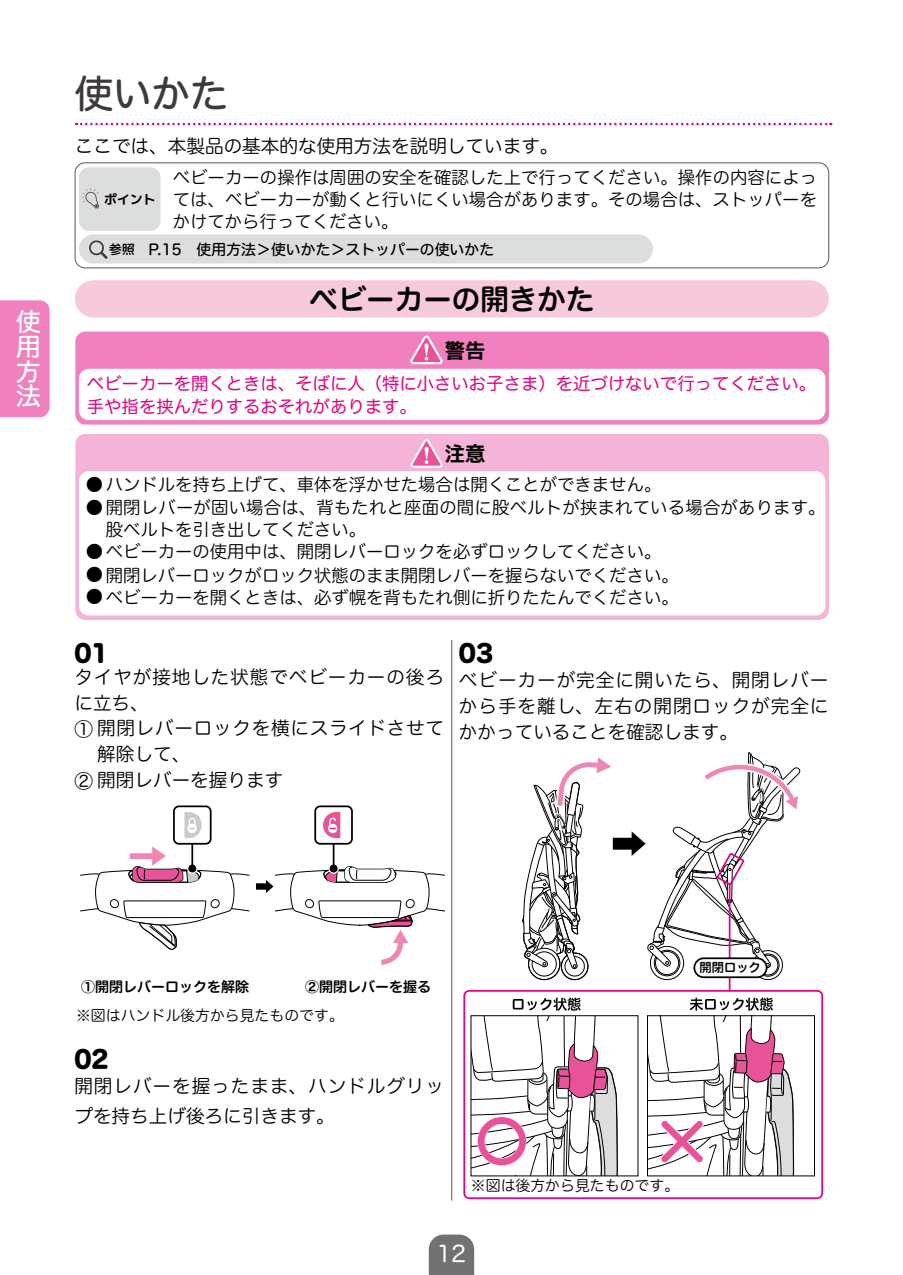
<style>
.page{position:relative;width:903px;height:1275px;background:#fff}
.page>*{position:absolute;margin:0;border:0;box-sizing:border-box;transform-origin:0 0}
.t1{font:38.5px "Hira Maru Std W5";color:#3e3a39}
.t2{font:28.53px "Hira Maru Std W6";color:#000}
.t3{font:24.85px/24.8px "Hira Maru Std W5";color:#fff;text-align:justify}
.t4{font:23.62px "Hira Maru Std W8";color:#000}
.t5{font:22.4px "Hira Maru Std W4";color:#fff}
.t6{font:20.3px "mplus 1 c bold";color:#000}
.t7{font:18.55px/26.1px "Hira Maru Std W3";letter-spacing:.04em;color:#000}
.t8{font:18.55px "Hira Maru Std W3";color:#000}
.t9{font:17.32px/22.4px "Hira Maru Std W3";color:#000;text-align:justify}
.t10{font:17.32px/22.4px "Hira Maru Std W4";color:#e4007f}
.t11{font:14.88px "Hira Maru Std W3";color:#000}
.t12{font:14.88px "Hira Maru Std W5";color:#000}
.t13{font:14px "Hira Maru Std W6";color:#000}
.t14{font:12.95px "mplus 1 p bold";color:#000}
.t15{font:12.25px "Hira Maru Std W6";color:#000}
.s1{font-family:"rounded mplus 1 c medium";font-size:13.12px}
</style>
<div class="page">
<svg style="left:429px;top:1234px;width:45px;height:41px;background:#7a7979"></svg>
<div style="left:463px;top:990px;width:360px;height:209px;border:2px solid #e4007f;border-radius:5px"></div>
<hr style="left:729px;top:884px;width:1px;height:106px;background:#e4007f">
<svg style="left:522px;top:752px;width:279px;height:231px"></svg>
<div style="left:694px;top:958px;width:72px;height:19px;background:#fff;border-radius:9px"></div>
<div style="left:693px;top:957px;width:74px;height:21px;border:2px solid #000;border-radius:9px"></div>
<svg style="left:76px;top:123px;width:755px;height:2px"></svg>
<div style="left:75px;top:163px;width:754px;height:105px;border:1px solid #595757;border-radius:10px"></div>
<div style="left:79px;top:167px;width:82px;height:64px;background:#dcdddd;border-radius:10px"></div>
<svg style="left:82px;top:188px;width:17px;height:21px"></svg>
<div style="left:75px;top:280px;width:754px;height:37px;background:#f7c9dd;border-radius:19px"></div>
<div style="left:75px;top:332px;width:754px;height:93px;background:#f180bf;border-radius:10px"></div>
<svg style="left:411px;top:335px;width:32px;height:30px"></svg>
<div style="left:79px;top:369px;width:746px;height:51px;background:#fff;border-radius:10px"></div>
<div style="left:75px;top:434px;width:754px;height:186px;background:#f6b3d8;border-radius:10px"></div>
<svg style="left:411px;top:439px;width:32px;height:29px"></svg>
<div style="left:79px;top:471px;width:746px;height:144px;background:#fff;border-radius:10px"></div>
<div style="left:79px;top:234px;width:574px;height:30px;background:#dcdddd;border-radius:15px"></div>
<svg style="left:89px;top:240px;width:19px;height:19px"></svg>
<svg style="left:184px;top:812px;width:18px;height:26px"></svg>
<svg style="left:80px;top:845px;width:169px;height:105px"></svg>
<div style="left:173px;top:805px;width:39px;height:40px;border:2px solid #000;border-radius:5px"></div>
<div style="left:314px;top:805px;width:39px;height:40px;border:2px solid #000;border-radius:5px"></div>
<svg style="left:323px;top:812px;width:17px;height:26px"></svg>
<svg style="left:256px;top:844px;width:188px;height:121px"></svg>
<hr style="left:451px;top:640px;width:1px;height:560px;background:#595757">
<div style="left:0;top:300px;width:50px;height:117px;background:#f180bf"></div>
<svg style="left:647px;top:997px;width:147px;height:180px"></svg>
<svg style="left:471px;top:997px;width:147px;height:180px"></svg>
<h3 class="t3" style="left:16px;top:309px;width:26px">使用方法</h3>
<h1 class="t1" style="left:75px;top:65px;width:155px">使いかた</h1>
<p class="t8" style="left:75px;top:132px;width:485px">ここでは、本製品の基本的な使用方法を説明しています。</p>
<p class="t9" style="left:173px;top:166px;width:646px">ベビーカーの操作は周囲の安全を確認した上で行ってください。操作の内容によっては、ベビーカーが動くと行いにくい場合があります。その場合は、ストッパーをかけてから行ってください。</p>
<p class="t14" style="left:104px;top:190px;width:53px">ポイント</p>
<p class="t12" style="left:109px;top:238px;width:387px"><span class="s1">参照</span> P.15　使用方法＞使いかた＞ストッパーの使いかた</p>
<h2 class="t2" style="left:309px;top:277px;width:287px">ベビーカーの開きかた</h2>
<p class="t6" style="left:445px;top:336px;width:42px">警告</p>
<p class="t10" style="left:87px;top:373px;width:731px">ベビーカーを開くときは、そばに人（特に小さいお子さま）を近づけないで行ってください。手や指を挟んだりするおそれがあります。</p>
<p class="t6" style="left:445px;top:439px;width:42px">注意</p>
<p class="t9" style="left:86px;top:473px;width:577px">●ハンドルを持ち上げて、車体を浮かせた場合は開くことができません。</p>
<p class="t9" style="left:86px;top:496px;width:741px">●開閉レバーが固い場合は、背もたれと座面の間に股ベルトが挟まれている場合があります。</p>
<p class="t9" style="left:86px;top:540px;width:577px">●ベビーカーの使用中は、開閉レバーロックを必ずロックしてください。</p>
<p class="t9" style="left:86px;top:564px;width:594px">●開閉レバーロックがロック状態のまま開閉レバーを握らないでください。</p>
<p class="t9" style="left:86px;top:586px;width:594px">●ベビーカーを開くときは、必ず幌を背もたれ側に折りたたんでください。</p>
<p class="t9" style="left:106px;top:518px;width:262px">股ベルトを引き出してください。</p>
<h3 class="t4" style="left:74px;top:635px;width:36px">01</h3>
<p class="t7" style="left:74px;top:664px;width:371px">タイヤが接地した状態でベビーカーの後ろに立ち、<br>① 開閉レバーロックを横にスライドさせて</p>
<p class="t8" style="left:74px;top:766px;width:210px">② 開閉レバーを握ります</p>
<p class="t7" style="left:97px;top:741px;width:95px">解除して、</p>
<h3 class="t4" style="left:459px;top:635px;width:36px">03</h3>
<p class="t7" style="left:459px;top:667px;width:371px;text-align:justify">ベビーカーが完全に開いたら、開閉レバーから手を離し、左右の開閉ロックが完全にかかっていることを確認します。</p>
<p class="t13" style="left:81px;top:977px;width:170px">①開閉レバーロックを解除</p>
<p class="t13" style="left:305px;top:977px;width:127px">②開閉レバーを握る</p>
<p class="t11" style="left:76px;top:1004px;width:269px">※図はハンドル後方から見たものです。</p>
<h3 class="t4" style="left:74px;top:1041px;width:36px">02</h3>
<p class="t7" style="left:74px;top:1071px;width:371px;line-height:29.8px">開閉レバーを握ったまま、ハンドルグリップを持ち上げ後ろに引きます。</p>
<p class="t11" style="left:471px;top:1174px;width:210px">※図は後方から見たものです。</p>
<p class="t5" style="left:437px;top:1237px;width:31px">12</p>
<p class="t15" style="left:699px;top:958px;width:63px">開閉ロック</p>
</div>
